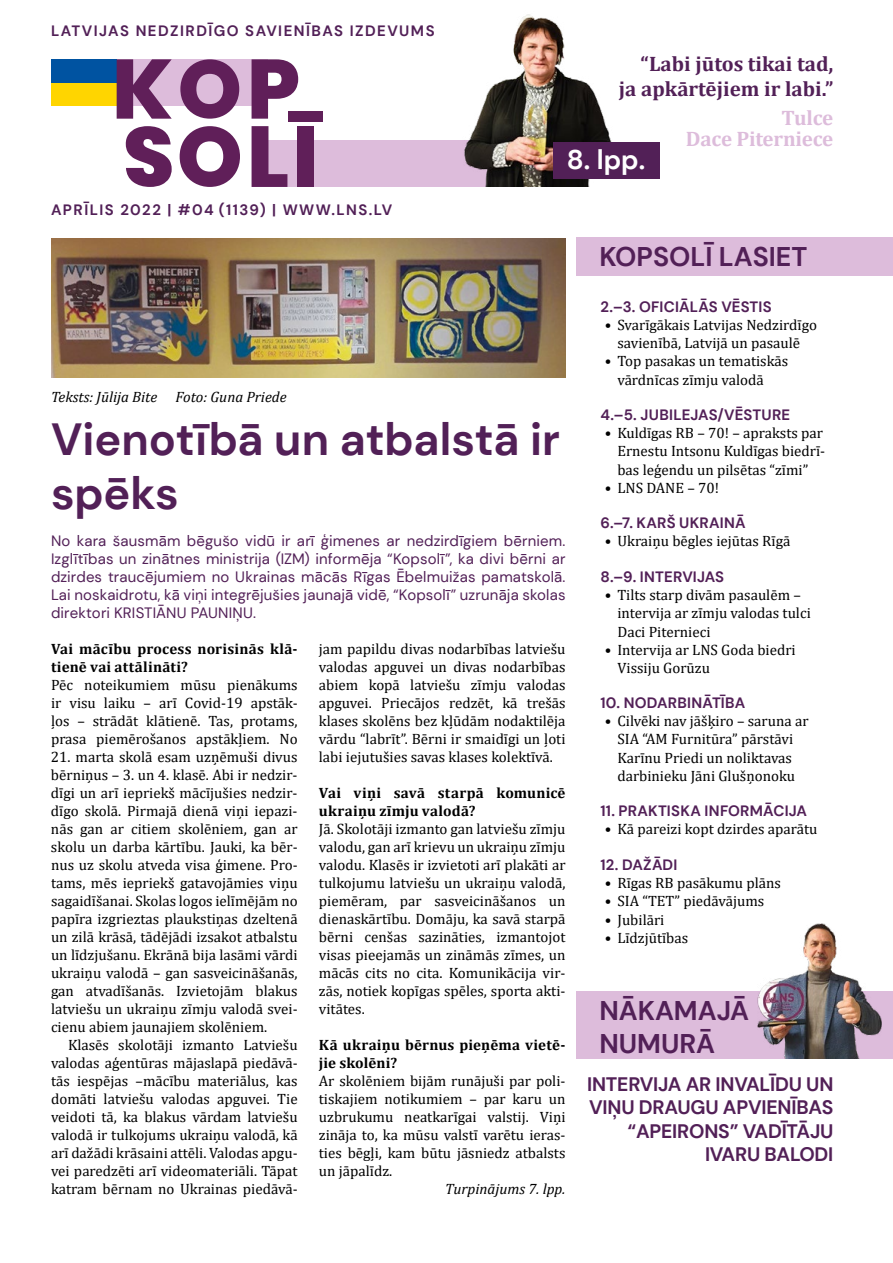
<style>
.page{position:relative;width:893px;height:1263px;background:#fff}
.page>*{position:absolute;margin:0;border:0;box-sizing:border-box;transform-origin:0 0}
.t1{font:700 45px/54px "DM Sans";color:#522057}
.t2{font:700 27px/32.4px "DM Sans";color:#522057}
.t3{font:700 27px "DM Sans";color:#fff}
.t4{font:700 21px/25.2px "Cambria";color:#522057;text-align:right}
.t5{font:700 21px/21px "Cambria";letter-spacing:-.01em;color:#ddbcdb;text-align:right}
.t6{font:700 19.5px/23.4px "DM Sans";letter-spacing:-.01em;color:#522057;text-align:right}
.t7{font:15px/18px "Cambria";color:#000;text-align:justify}
.t8{font:15px/18px "DM Sans";letter-spacing:.01em;color:#522057;text-align:justify}
.t9{font:700 15px/18px "Cambria";letter-spacing:.015em;color:#000}
.t10{font:700 15px "DM Sans";letter-spacing:.02em;color:#522057}
.t11{font:700 15px "DM Sans";letter-spacing:.095em;color:#522057}
.t12{font:italic 15px "Cambria";color:#000}
</style>
<div class="page">
<div style="left:51px;top:59px;width:216px;height:47px;background:#ddbcdb"></div>
<div style="left:252px;top:140px;width:267px;height:47px;background:#ddbcdb"></div>
<svg style="left:252px;top:59px;width:46px;height:60px"></svg>
<svg style="left:180px;top:59px;width:59px;height:60px"></svg>
<div style="left:288px;top:111px;width:35px;height:11px;background:#601f59"></div>
<div style="left:297px;top:126px;width:17px;height:61px;background:#601f59"></div>
<svg style="left:252px;top:126px;width:35px;height:61px"></svg>
<svg style="left:180px;top:126px;width:60px;height:61px"></svg>
<svg style="left:126px;top:126px;width:46px;height:61px"></svg>
<div style="left:51px;top:83px;width:66px;height:23px;background:#ffd500"></div>
<div style="left:51px;top:59px;width:66px;height:24px;background:#0053a1"></div>
<svg style="left:117px;top:59px;width:55px;height:60px"></svg>
<div style="left:576px;top:237px;width:317px;height:39px;background:#ddbcdb"></div>
<div style="left:576px;top:991px;width:317px;height:68px;background:#ddbcdb"></div>
<img style="left:464px;top:14px;width:148px;height:173px">
<div style="left:553px;top:142px;width:106px;height:37px;background:#522057"></div>
<img style="left:758px;top:923px;width:123px;height:136px">
<img style="left:51px;top:238px;width:515px;height:140px">
<p class="t11" style="left:51px;top:22px;width:385px">LATVIJAS NEDZIRDĪGO SAVIENĪBAS IZDEVUMS</p>
<p class="t11" style="left:51px;top:201px;width:343px">APRĪLIS 2022 | #04 (1139) | WWW.LNS.LV</p>
<h3 class="t4" style="left:619px;top:50px;width:216px">“Labi jūtos tikai tad, ja apkārtējiem ir labi.”</h3>
<h3 class="t5" style="left:686px;top:107px;width:149px">Tulce<br>Dace Piterniece</h3>
<h2 class="t3" style="left:567px;top:143px;width:80px">8. lpp.</h2>
<h2 class="t2" style="left:599px;top:241px;width:210px">KOPSOLĪ LASIET</h2>
<p class="t12" style="left:51px;top:386px;width:237px">Teksts: Jūlija Bite Foto: Guna Priede</p>
<h1 class="t1" style="left:51px;top:412px;width:510px">Vienotībā un atbalstā ir spēks</h1>
<p class="t8" style="left:51px;top:531px;width:516px">No kara šausmām bēgušo vidū ir arī ģimenes ar nedzirdīgiem bērniem.<br>Izglītības un zinātnes ministrija (IZM) informēja “Kopsolī”, ka divi bērni ar dzirdes traucējumiem no Ukrainas mācās Rīgas Ēbelmuižas pamatskolā.<br>Lai noskaidrotu, kā viņi integrējušies jaunajā vidē, “Kopsolī” uzrunāja skolas direktori KRISTIĀNU PAUNIŅU.</p>
<p class="t9" style="left:51px;top:639px;width:248px">Vai mācību process norisinās klā&shy;tienē vai attālināti?</p>
<p class="t7" style="left:51px;top:675px;width:248px">Pēc noteikumiem mūsu pienākums ir visu laiku – arī Covid-19 apstāk&shy;ļos – strādāt klātienē. Tas, protams, prasa piemērošanos apstākļiem. No</p>
<p class="t7" style="left:51px;top:747px;width:248px">21. marta skolā esam uzņēmuši divus bērniņus – 3. un 4. klasē. Abi ir nedzir&shy;dīgi un arī iepriekš mācījušies nedzir&shy;dīgo skolā. Pirmajā dienā viņi iepazi&shy;nās gan ar citiem skolēniem, gan ar skolu un darba kārtību. Jauki, ka bēr&shy;nus uz skolu atveda visa ģimene. Pro&shy;tams, mēs iepriekš gatavojāmies viņu sagaidīšanai. Skolas logos ielīmējām no papīra izgrieztas plaukstiņas dzeltenā un zilā krāsā, tādējādi izsakot atbalstu un līdzjušanu. Ekrānā bija lasāmi vārdi ukraiņu valodā – gan sasveicināšanās, gan atvadīšanās. Izvietojām blakus latviešu un ukraiņu zīmju valodā svei&shy;cienu abiem jaunajiem skolēniem.</p>
<p class="t7" style="left:51px;top:1035px;width:248px;text-indent:17px">Klasēs skolotāji izmanto Latviešu valodas aģentūras mājaslapā piedāvā&shy;tās iespējas –mācību materiālus, kas domāti latviešu valodas apguvei. Tie veidoti tā, ka blakus vārdam latviešu valodā ir tulkojums ukraiņu valodā, kā arī dažādi krāsaini attēli. Valodas apgu&shy;vei paredzēti arī videomateriāli. Tāpat katram bērnam no Ukrainas piedāvā-</p>
<p class="t7" style="left:319px;top:639px;width:248px">jam papildu divas nodarbības latviešu valodas apguvei un divas nodarbības abiem kopā latviešu zīmju valodas apguvei. Priecājos redzēt, kā trešās klases skolēns bez kļūdām nodaktilēja vārdu “labrīt”. Bērni ir smaidīgi un ļoti labi iejutušies savas klases kolektīvā.</p>
<p class="t9" style="left:319px;top:783px;width:248px">Vai viņi savā starpā komunicē ukraiņu zīmju valodā?</p>
<p class="t7" style="left:319px;top:819px;width:248px">Jā. Skolotāji izmanto gan latviešu zīmju valodu, gan arī krievu un ukraiņu zīmju valodu. Klasēs ir izvietoti arī plakāti ar tulkojumu latviešu un ukraiņu valodā, piemēram, par sasveicināšanos un dienaskārtību. Domāju, ka savā starpā bērni cenšas sazināties, izmantojot visas pieejamās un zināmās zīmes, un mācās cits no cita. Komunikācija vir&shy;zās, notiek kopīgas spēles, sporta akti&shy;vitātes.</p>
<p class="t9" style="left:319px;top:1035px;width:248px">Kā ukraiņu bērnus pieņēma vietē&shy;jie skolēni?</p>
<p class="t7" style="left:319px;top:1071px;width:248px">Ar skolēniem bijām runājuši par poli&shy;tiskajiem notikumiem – par karu un uzbrukumu neatkarīgai valstij. Viņi zināja to, ka mūsu valstī varētu ieras&shy;ties bēgļi, kam būtu jāsniedz atbalsts un jāpalīdz.</p>
<p class="t12" style="left:445px;top:1178px;width:122px">Turpinājums 7. lpp.</p>
<p class="t10" style="left:600px;top:297px;width:173px">2.–3. OFICIĀLĀS VĒSTIS</p>
<p class="t7" style="left:605px;top:316px;width:214px;text-align:center">• Svarīgākais Latvijas Nedzirdīgo savienībā, Latvijā un pasaulē</p>
<p class="t7" style="left:617px;top:352px;width:172px;text-indent:-13px">• Top pasakas un tematiskās vārdnīcas zīmju valodā</p>
<p class="t10" style="left:600px;top:405px;width:191px">4.–5. JUBILEJAS/VĒSTURE</p>
<p class="t7" style="left:617px;top:424px;width:209px;text-align:left;text-indent:-13px">• Kuldīgas RB – 70! – apraksts par<br>Ernestu Intsonu Kuldīgas biedrī&shy;bas leģendu un pilsētas “zīmi”</p>
<p class="t7" style="left:605px;top:479px;width:116px">• LNS DANE – 70!</p>
<p class="t10" style="left:600px;top:513px;width:147px">6.–7. KARŠ UKRAINĀ</p>
<p class="t7" style="left:605px;top:532px;width:187px">• Ukraiņu bēgles iejūtas Rīgā</p>
<p class="t10" style="left:600px;top:567px;width:125px">8.–9. INTERVIJAS</p>
<p class="t7" style="left:617px;top:586px;width:195px;text-align:left;text-indent:-13px">• Tilts starp divām pasaulēm – intervija ar zīmju valodas tulci<br>Daci Piternieci</p>
<p class="t7" style="left:617px;top:640px;width:180px;text-indent:-13px">• Intervija ar LNS Goda biedri<br>Vissiju Gorūzu</p>
<p class="t10" style="left:600px;top:693px;width:146px">10. NODARBINĀTĪBA</p>
<p class="t7" style="left:605px;top:712px;width:205px;text-align:center">• Cilvēki nav jāšķiro – saruna ar<br>SIA “AM Furnitūra” pārstāvi<br>Karīnu Priedi un noliktavas darbinieku Jāni Glušņonoku</p>
<p class="t10" style="left:600px;top:801px;width:208px">11. PRAKTISKA INFORMĀCIJA</p>
<p class="t7" style="left:605px;top:820px;width:214px">• Kā pareizi kopt dzirdes aparātu</p>
<p class="t10" style="left:600px;top:855px;width:79px">12. DAŽĀDI</p>
<p class="t7" style="left:605px;top:874px;width:178px">• Rīgas RB pasākumu plāns</p>
<p class="t7" style="left:605px;top:892px;width:161px">• SIA “TET” piedāvājums</p>
<p class="t7" style="left:605px;top:910px;width:61px">• Jubilāri</p>
<p class="t7" style="left:605px;top:929px;width:85px">• Līdzjūtības</p>
<h2 class="t2" style="left:599px;top:995px;width:151px">NĀKAMAJĀ<br>NUMURĀ</h2>
<h3 class="t6" style="left:587px;top:1072px;width:248px">INTERVIJA AR INVALĪDU UN<br>VIŅU DRAUGU APVIENĪBAS “APEIRONS” VADĪTĀJU<br>IVARU BALODI</h3>
</div>
